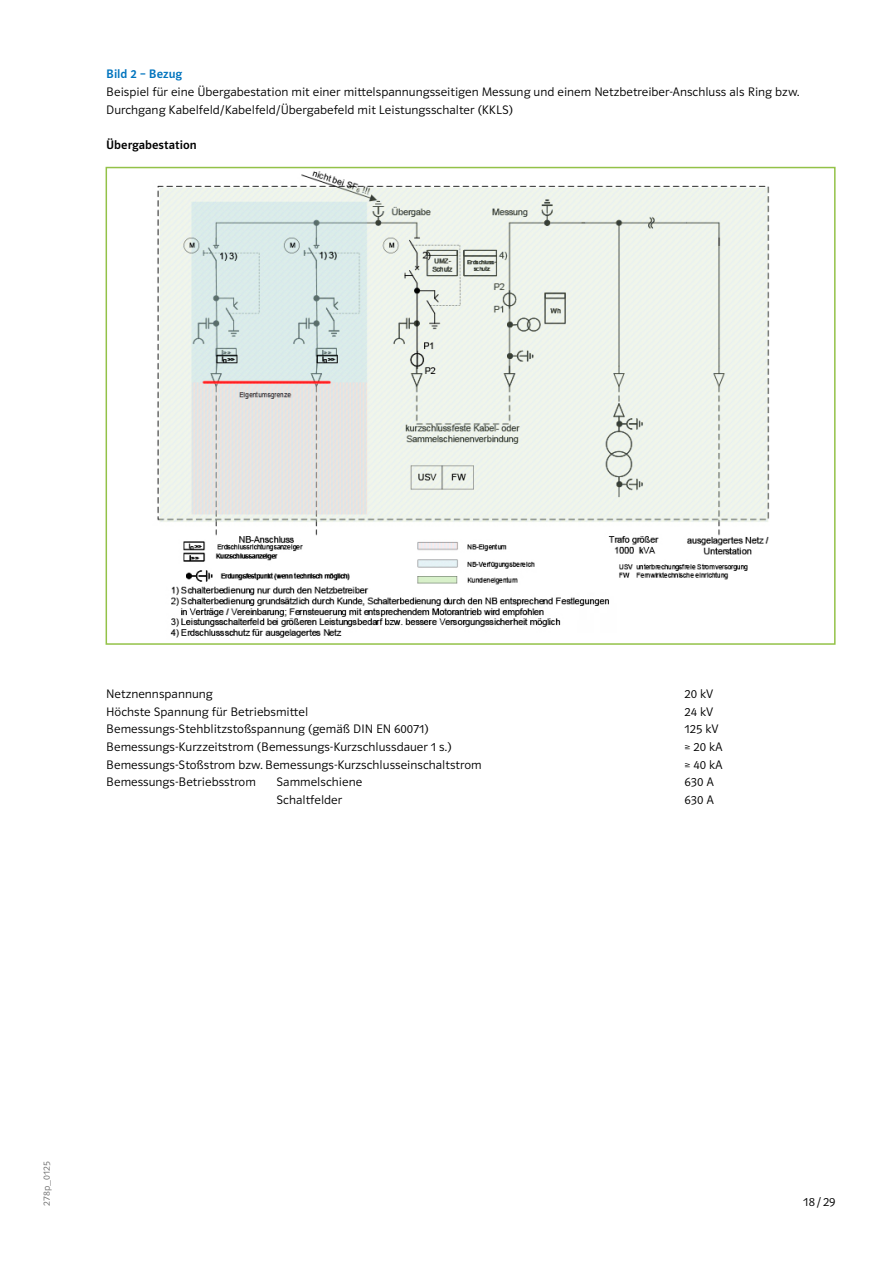
<style>
.page{position:relative;width:893px;height:1263px;background:#fff}
.page>*{position:absolute;margin:0;border:0;box-sizing:border-box;transform-origin:0 0}
.Fließtext_2{font:12.75px/17.7px "Polo 11 Neu Leicht";color:#000}
.Fließtext_2-2{font:12.75px "Polo 11 Neu Krftg";color:#000}
.Zwischenheadline_3{font:12.75px "Polo 11 Neu Krftg";color:#0074be}
.t1{font:9.75px "Polo 11 Neu Leicht";color:#6e6e6e}
</style>
<div class="page">
<img style="left:157px;top:171px;width:613px;height:467px">
<div style="left:106px;top:167px;width:730px;height:478px;border:2px solid #93c248"></div>
<p class="Zwischenheadline_3" style="left:106px;top:67px;width:77px">Bild 2 – Bezug</p>
<p class="Fließtext_2" style="left:106px;top:83px;width:695px">Beispiel für eine Übergabestation mit einer mittelspannungsseitigen Messung und einem Netzbetreiber-Anschluss als Ring bzw.<br>Durchgang Kabelfeld/Kabelfeld/Übergabefeld mit Leistungsschalter (KKLS)</p>
<p class="Fließtext_2-2" style="left:106px;top:138px;width:92px">Übergabestation</p>
<p class="Fließtext_2" style="left:106px;top:685px;width:108px">Netznennspannung</p>
<p class="Fließtext_2" style="left:685px;top:685px;width:30px">20 kV</p>
<p class="Fließtext_2" style="left:106px;top:702px;width:203px">Höchste Spannung für Betriebsmittel</p>
<p class="Fließtext_2" style="left:685px;top:702px;width:30px">24 kV</p>
<p class="Fließtext_2" style="left:106px;top:720px;width:324px">Bemessungs-Stehblitzstoßspannung (gemäß DIN EN 60071)</p>
<p class="Fließtext_2" style="left:685px;top:720px;width:35px">125 kV</p>
<p class="Fließtext_2" style="left:106px;top:738px;width:347px">Bemessungs-Kurzzeitstrom (Bemessungs-Kurzschlussdauer 1 s.)</p>
<p class="Fließtext_2" style="left:685px;top:738px;width:40px">≥ 20 kA</p>
<p class="Fließtext_2" style="left:106px;top:755px;width:377px">Bemessungs-Stoßstrom bzw. Bemessungs-Kurzschlusseinschaltstrom</p>
<p class="Fließtext_2" style="left:685px;top:755px;width:40px">≥ 40 kA</p>
<p class="Fließtext_2" style="left:106px;top:773px;width:151px">Bemessungs-Betriebsstrom</p>
<p class="Fließtext_2" style="left:276px;top:773px;width:87px">Sammelschiene</p>
<p class="Fließtext_2" style="left:685px;top:773px;width:31px">630 A</p>
<p class="Fließtext_2" style="left:276px;top:791px;width:67px">Schaltfelder</p>
<p class="Fließtext_2" style="left:685px;top:791px;width:31px">630 A</p>
<p class="t1" style="left:41px;top:1205px;width:45px;rotate:-90deg">278p_0125</p>
<p class="Fließtext_2" style="left:803px;top:1192px;width:34px">18/29</p>
</div>
